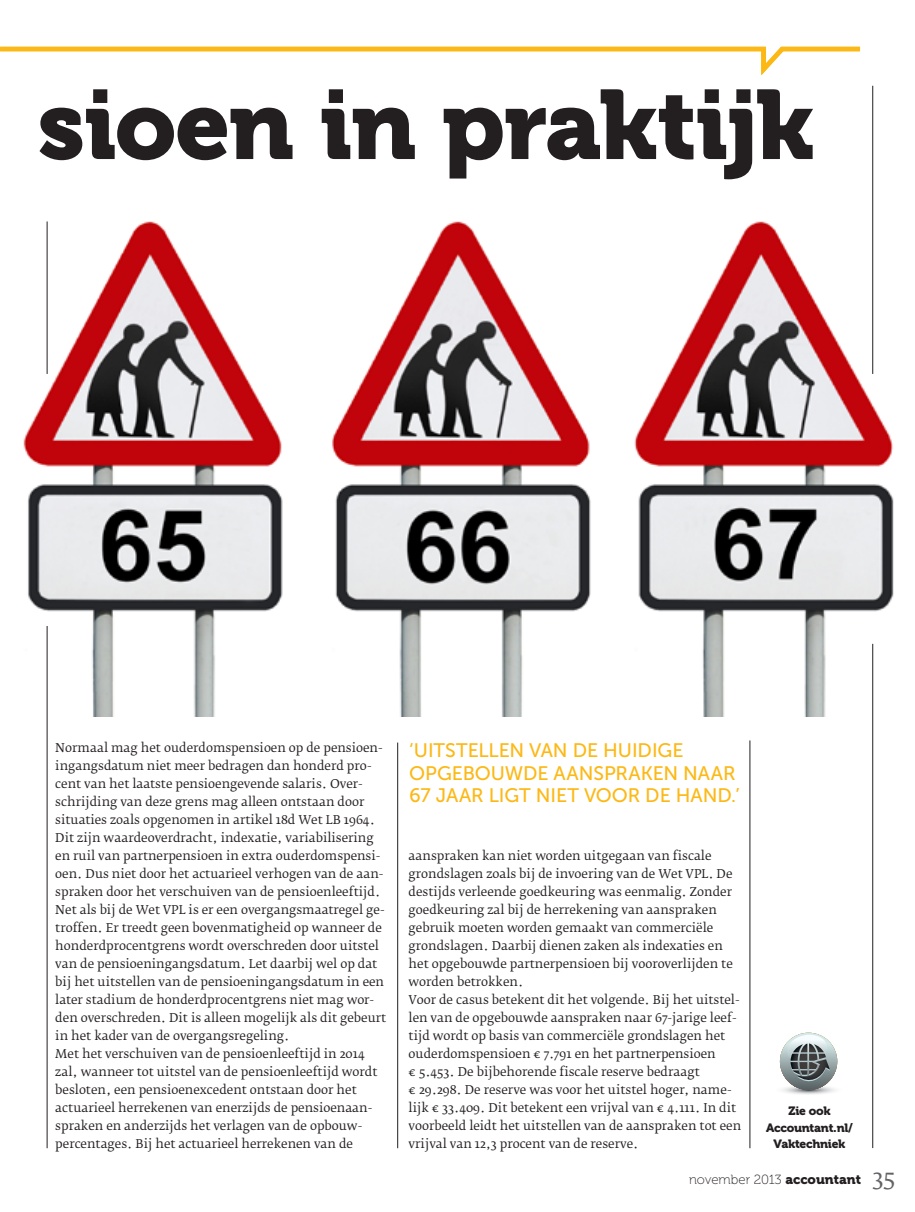
<style>
.page{position:relative;width:915px;height:1212px;background:#fff}
.page>*{position:absolute;margin:0;border:0;box-sizing:border-box;transform-origin:0 0}
.t1{font:97.5px "Museo 900";letter-spacing:-.015em;color:#231f20}
.t2{font:19.5px/22.5px "Museo Sans 500";letter-spacing:-.005em;color:#fcb814}
.t3{font:13.2px "Museo 100";color:#231f20}
.t4{font:12px/18px "Fedra Serif B Std";color:#231f20}
.t5{font:12px/16.5px "Museo 900";letter-spacing:-.02em;color:#231f20;text-align:center}
.s1{font-family:"Museo 900"}
.s2{font-family:"Fedra Serif B Std";font-size:22.5px;color:#636366}
</style>
<div class="page">
<svg style="left:0;top:46px;width:861px;height:29px"></svg>
<img style="left:23px;top:194px;width:871px;height:522px">
<hr style="left:47px;top:626px;width:1px;height:522px;background:#231f20">
<hr style="left:397px;top:742px;width:1px;height:406px;background:#231f20">
<hr style="left:749px;top:740px;width:1px;height:408px;background:#231f20">
<hr style="left:47px;top:221px;width:1px;height:153px;background:#231f20">
<hr style="left:872px;top:644px;width:1px;height:504px;background:#231f20">
<hr style="left:872px;top:86px;width:1px;height:288px;background:#231f20">
<svg style="left:779px;top:1035px;width:59px;height:60px"></svg>
<h1 class="t1" style="left:37px;top:70px;width:777px">sioen in praktijk</h1>
<p class="t4" style="left:55px;top:739px;width:332px">Normaal mag het ouderdomspensioen op de pensioen&shy;ingangsdatum niet meer bedragen dan honderd pro&shy;cent van het laatste pensioengevende salaris. Over&shy;schrijding van deze grens mag alleen ontstaan door situaties zoals opgenomen in artikel 18d Wet LB 1964.<br>Dit zijn waardeoverdracht, indexatie, variabilisering en ruil van partnerpensioen in extra ouderdomspensi&shy;oen. Dus niet door het actuarieel verhogen van de aan&shy;spraken door het verschuiven van de pensioenleeftijd.<br>Net als bij de Wet VPL is er een overgangsmaatregel ge&shy;troffen. Er treedt geen bovenmatigheid op wanneer de honderdprocentgrens wordt overschreden door uitstel van de pensioeningangsdatum. Let daarbij wel op dat bij het uitstellen van de pensioeningangsdatum in een later stadium de honderdprocentgrens niet mag wor&shy;den overschreden. Dit is alleen mogelijk als dit gebeurt in het kader van de overgangsregeling.<br>Met het verschuiven van de pensioenleeftijd in 2014 zal, wanneer tot uitstel van de pensioenleeftijd wordt besloten, een pensioenexcedent ontstaan door het actuarieel herrekenen van enerzijds de pensioenaan&shy;spraken en anderzijds het verlagen van de opbouw&shy;percentages. Bij het actuarieel herrekenen van de</p>
<h2 class="t2" style="left:409px;top:739px;width:332px">‘U ITSTELLEN VAN DE HUIDIGE<br>OPGEBOUWDE AANSPRAKEN NAAR<br>67 JAAR LIGT NIET VOOR DE HAND.’</h2>
<p class="t4" style="left:408px;top:847px;width:334px">aanspraken kan niet worden uitgegaan van fiscale grondslagen zoals bij de invoering van de Wet VPL. De destijds verleende goedkeuring was eenmalig. Zonder goedkeuring zal bij de herrekening van aanspraken gebruik moeten worden gemaakt van commerciële grondslagen. Daarbij dienen zaken als indexaties en het opgebouwde partnerpensioen bij vooroverlijden te worden betrokken.<br>Voor de casus betekent dit het volgende. Bij het uitstel&shy;len van de opgebouwde aanspraken naar 67-jarige leef&shy;tijd wordt op basis van commerciële grondslagen het ouderdomspensioen € 7.791 en het partnerpensioen<br>€ 5.453. De bijbehorende fiscale reserve bedraagt<br>€ 29.298. De reserve was voor het uitstel hoger, name&shy;lijk € 33.409. Dit betekent een vrijval van € 4.111. In dit voorbeeld leidt het uitstellen van de aanspraken tot een vrijval van 12,3 procent van de reserve.</p>
<p class="t5" style="left:765px;top:1103px;width:88px">Zie ook<br>Accountant.nl/<br>Vaktechniek</p>
<p class="t3" style="left:688px;top:1172px;width:208px">november 2013 <span class="s1">accountant</span> <span class="s2">35</span></p>
</div>
